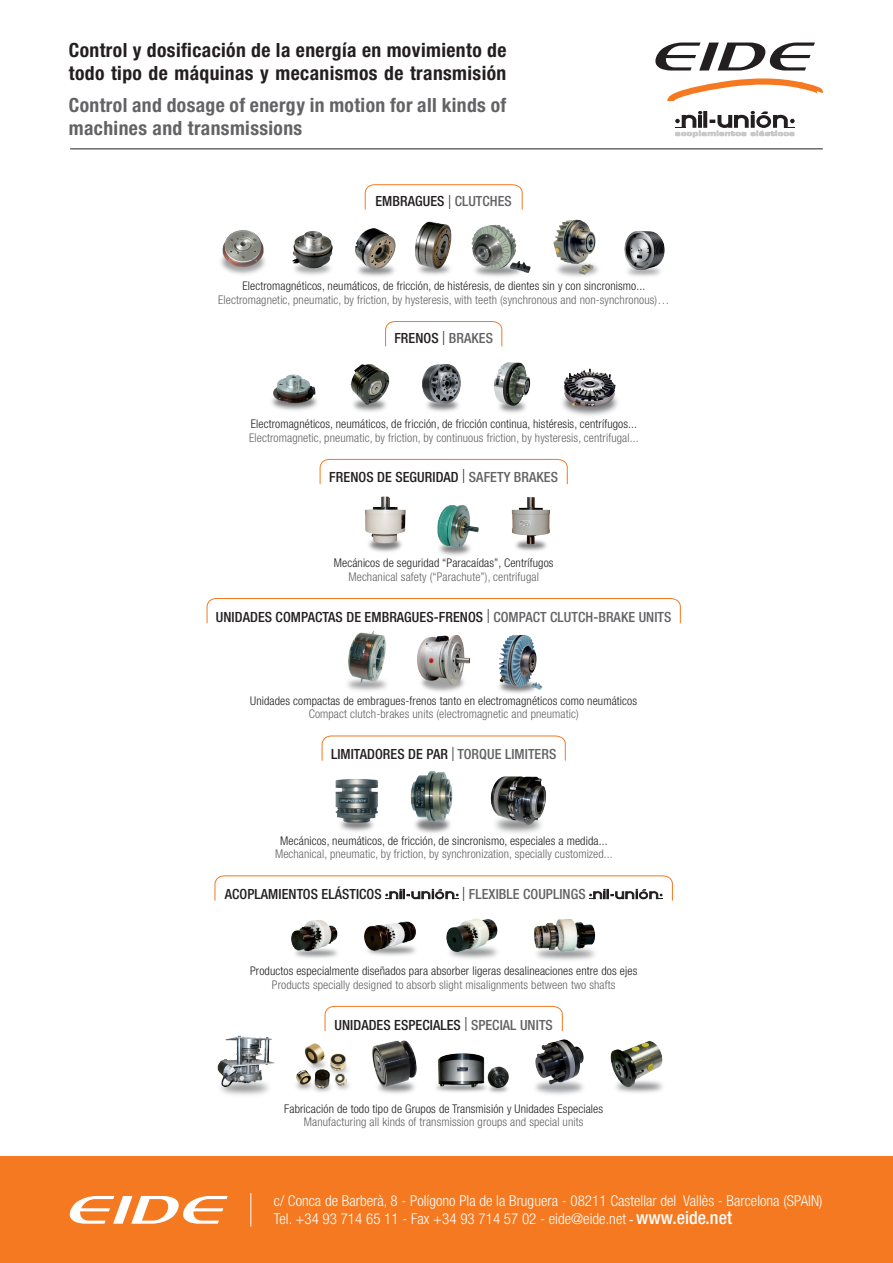
<style>
.page{position:relative;width:893px;height:1263px;background:#fff}
.page>*{position:absolute;margin:0;border:0;box-sizing:border-box;transform-origin:0 0}
.t1{font:700 condensed 19.65px/23.9px "Helvetica Neue LT Std";letter-spacing:.02em;color:#231f20}
.t2{font:700 condensed 19.65px/23.9px "Helvetica Neue LT Std";letter-spacing:.02em;color:#636366}
.t3{font:300 condensed 15px "Helvetica Neue LT Std";letter-spacing:.005em;color:#fff}
.t4{font:500 condensed 14.1px "Helvetica Neue LT Std";letter-spacing:.005em;color:#231f20}
.t5{font:500 condensed 14.1px "Helvetica Neue LT Std";letter-spacing:.005em;color:#636366}
.t6{font:300 condensed 12px "Helvetica Neue LT Std";letter-spacing:.01em;color:#231f20}
.t7{font:300 condensed 12px "Helvetica Neue LT Std";letter-spacing:.01em;color:#636366}
.s1{font-weight:300;font-stretch:normal}
.s2{color:#636366}
.s3{font-weight:300;font-stretch:normal;color:#231f20}
.s4{font-weight:500;font-size:12px}
.s5{font-weight:500;font-size:18px}
</style>
<div class="page">
<div style="left:0;top:1157px;width:893px;height:106px;background:#f47921"></div>
<svg style="left:70px;top:1196px;width:158px;height:28px"></svg>
<hr style="left:250px;top:1193px;width:1px;height:33px;background:#fff">
<hr style="left:70px;top:149px;width:753px;height:1px;background:#231f20">
<img style="left:220px;top:230px;width:45px;height:45px">
<img style="left:292px;top:231px;width:41px;height:44px">
<img style="left:355px;top:228px;width:41px;height:49px">
<img style="left:415px;top:221px;width:37px;height:54px">
<img style="left:553px;top:219px;width:45px;height:58px">
<img style="left:471px;top:224px;width:60px;height:53px">
<img style="left:624px;top:231px;width:41px;height:46px">
<svg style="left:364px;top:184px;width:159px;height:26px"></svg>
<img style="left:271px;top:374px;width:46px;height:37px">
<img style="left:422px;top:364px;width:39px;height:48px">
<img style="left:350px;top:364px;width:40px;height:48px">
<img style="left:494px;top:362px;width:37px;height:51px">
<img style="left:562px;top:368px;width:56px;height:48px">
<svg style="left:385px;top:321px;width:117px;height:26px"></svg>
<img style="left:365px;top:496px;width:41px;height:56px">
<img style="left:437px;top:505px;width:42px;height:51px">
<img style="left:511px;top:497px;width:39px;height:54px">
<svg style="left:319px;top:459px;width:249px;height:26px"></svg>
<svg style="left:206px;top:598px;width:475px;height:26px"></svg>
<svg style="left:321px;top:735px;width:245px;height:26px"></svg>
<img style="left:335px;top:779px;width:43px;height:53px">
<img style="left:410px;top:771px;width:43px;height:63px">
<img style="left:490px;top:776px;width:56px;height:57px">
<svg style="left:214px;top:875px;width:459px;height:26px"></svg>
<img style="left:291px;top:920px;width:47px;height:38px">
<img style="left:364px;top:921px;width:52px;height:35px">
<img style="left:446px;top:918px;width:52px;height:41px">
<img style="left:533px;top:919px;width:63px;height:41px">
<svg style="left:324px;top:1006px;width:239px;height:26px"></svg>
<img style="left:217px;top:1035px;width:58px;height:61px">
<img style="left:296px;top:1043px;width:54px;height:49px">
<img style="left:372px;top:1040px;width:45px;height:54px">
<img style="left:436px;top:1053px;width:73px;height:40px">
<img style="left:535px;top:1039px;width:49px;height:56px">
<img style="left:610px;top:1041px;width:53px;height:52px">
<svg style="left:655px;top:43px;width:167px;height:94px"></svg>
<img style="left:347px;top:631px;width:40px;height:60px">
<img style="left:499px;top:635px;width:44px;height:59px">
<img style="left:417px;top:634px;width:54px;height:58px">
<p class="t1" style="left:69px;top:37px;width:439px">Control y dosificación de la energía en movimiento de todo tipo de máquinas y mecanismos de transmisión</p>
<p class="t2" style="left:69px;top:93px;width:439px">Control and dosage of energy in motion for all kinds of machines and transmissions</p>
<p class="t4" style="left:375px;top:193px;width:138px">EMBRAGUES <span class="s1">|</span> <span class="s2">CLUTCHES</span></p>
<p class="t6" style="left:243px;top:279px;width:404px">Electromagnéticos, neumáticos, de fricción, de histéresis, de dientes sin y con sincronismo...</p>
<p class="t7" style="left:218px;top:293px;width:453px">Electromagnetic, pneumatic, by friction, by hysteresis, with teeth (synchronous and non-synchronous)…</p>
<p class="t4" style="left:394px;top:330px;width:100px">FRENOS <span class="s1">|</span> <span class="s2">BRAKES</span></p>
<p class="t6" style="left:251px;top:417px;width:388px">Electromagnéticos, neumáticos, de fricción, de fricción continua, histéresis, centrífugos...</p>
<p class="t7" style="left:249px;top:430px;width:391px">Electromagnetic, pneumatic, by friction, by continuous friction, by hysteresis, centrifugal...</p>
<p class="t4" style="left:329px;top:468px;width:230px">FRENOS DE SEGURIDAD <span class="s1">|</span> <span class="s2">SAFETY BRAKES</span></p>
<p class="t6" style="left:334px;top:556px;width:221px">Mecánicos de seguridad “Paracaídas”, Centrífugos</p>
<p class="t7" style="left:348px;top:570px;width:192px">Mechanical safety (“Parachute”), centrifugal</p>
<p class="t4" style="left:216px;top:608px;width:457px">UNIDADES COMPACTAS DE EMBRAGUES-FRENOS <span class="s1">|</span> <span class="s2">COMPACT CLUTCH-BRAKE UNITS</span></p>
<p class="t6" style="left:250px;top:694px;width:388px">Unidades compactas de embragues-frenos tanto en electromagnéticos como neumáticos</p>
<p class="t7" style="left:309px;top:707px;width:271px">Compact clutch-brakes units (electromagnetic and pneumatic)</p>
<p class="t4" style="left:331px;top:746px;width:227px">LIMITADORES DE PAR <span class="s1">|</span> <span class="s2">TORQUE LIMITERS</span></p>
<p class="t6" style="left:280px;top:834px;width:329px">Mecánicos, neumáticos, de fricción, de sincronismo, especiales a medida...</p>
<p class="t7" style="left:275px;top:847px;width:339px">Mechanical, pneumatic, by friction, by synchronization, specially customized...</p>
<p class="t4" style="left:225px;top:886px;width:158px">ACOPLAMIENTOS ELÁSTICOS</p>
<p class="t5" style="left:462px;top:886px;width:125px"><span class="s3">|</span> FLEXIBLE COUPLINGS</p>
<p class="t6" style="left:250px;top:964px;width:389px">Productos especialmente diseñados para absorber ligeras desalineaciones entre dos ejes</p>
<p class="t7" style="left:272px;top:977px;width:345px">Products specially designed to absorb slight misalignments between two shafts</p>
<p class="t4" style="left:334px;top:1016px;width:220px">UNIDADES ESPECIALES <span class="s1">|</span> <span class="s2">SPECIAL UNITS</span></p>
<p class="t6" style="left:284px;top:1102px;width:320px">Fabricación de todo tipo de Grupos de Transmisión y Unidades Especiales</p>
<p class="t7" style="left:304px;top:1115px;width:281px">Manufacturing all kinds of transmission groups and special units</p>
<p class="t3" style="left:274px;top:1192px;width:550px">c/ Conca de Barberà, 8 - Polígono Pla de la Bruguera - 08211 Castellar del Vallès - Barcelona (SPAIN)</p>
<p class="t3" style="left:274px;top:1210px;width:460px">Tel. +34 93 714 65 11 - Fax +34 93 714 57 02 - eide@eide.net <span class="s4">-</span> <span class="s5">www.eide.net</span></p>
</div>
